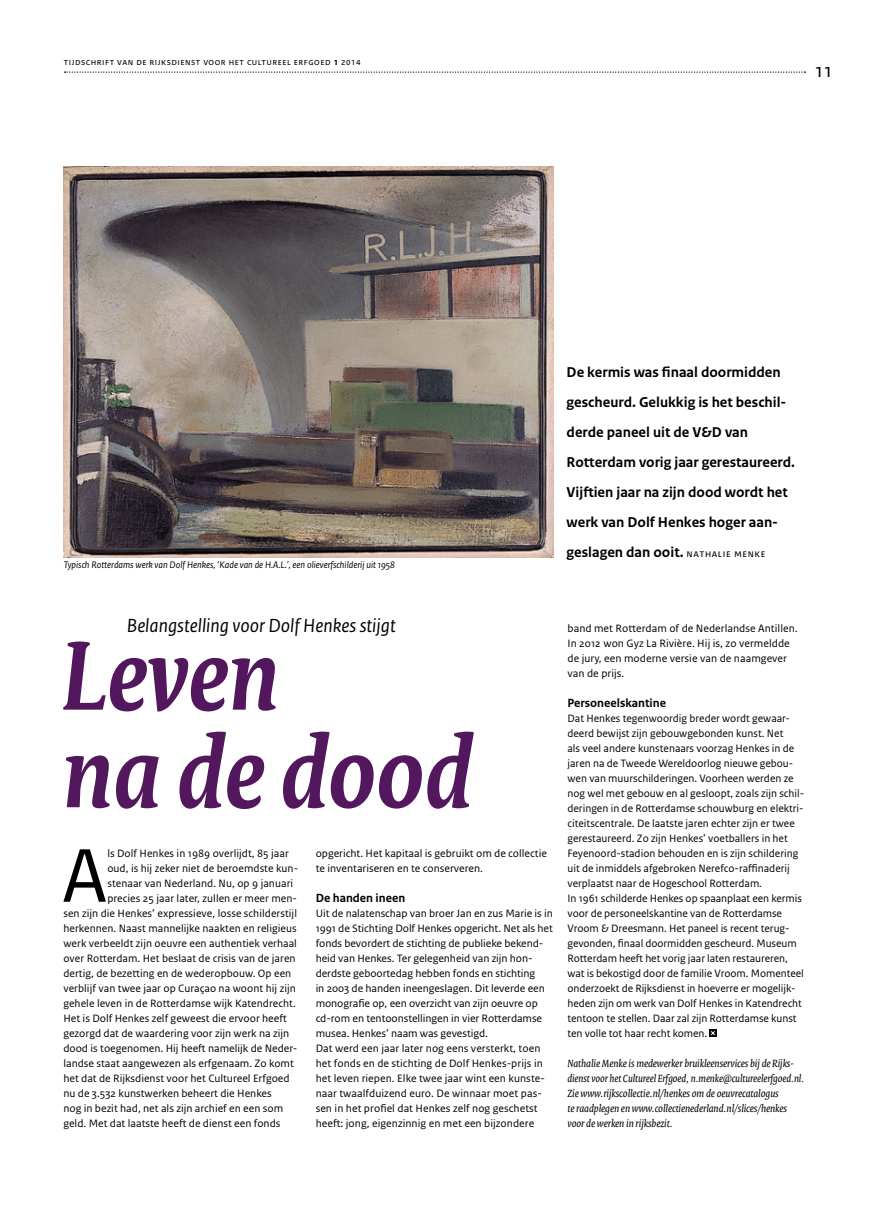
<style>
.page{position:relative;width:869px;height:1205px;background:#fff}
.page>*{position:absolute;margin:0;border:0;box-sizing:border-box;transform-origin:0 0}
.t1{font:italic 700 105px/97.5px "Rijksoverheid Serif";letter-spacing:-.005em;color:#53175e}
.t2{font:79.88px "Rijksoverheid Sans Text";color:#000}
.t3{font:italic 20px "Rijksoverheid Sans Text";color:#000}
.t4{font:20px "Rijksoverheid Sans Text";color:#000}
.t5{font:700 15px/30px "Rijksoverheid Sans Text";color:#000}
.t6{font:700 12.5px "Rijksoverheid Sans Text";color:#000}
.t7{font:11.25px/15px "Rijksoverheid Sans Text";color:#000}
.t8{font:italic 11.25px/15px "Rijksoverheid Serif";color:#000}
.t9{font:italic 10px "Rijksoverheid Sans Text";color:#000}
.t10{font:10px "Rijksoverheid Sans Text";letter-spacing:.05em;color:#000}
.s1{font-weight:700}
.s2{font-weight:400;font-size:11.25px}
</style>
<div class="page">
<svg style="left:64px;top:71px;width:741px;height:2px"></svg>
<img style="left:64px;top:167px;width:489px;height:390px">
<div style="left:709px;top:1029px;width:7px;height:8px;background:#000"></div>
<svg style="left:711px;top:1031px;width:4px;height:5px"></svg>
<p class="t10" style="left:64px;top:58px;width:298px">TIJDSCHRIFT VAN DE RIJKSDIENST VOOR HET CULTUREEL ERFGOED <span class="s1">1</span> 2014</p>
<h3 class="t4" style="left:814px;top:63px;width:19px">11</h3>
<p class="t9" style="left:64px;top:561px;width:332px">Typisch Rotterdams werk van Dolf Henkes, ‘Kade van de H.A.L.’, een olieverfschilderij uit 1958</p>
<h3 class="t5" style="left:566px;top:358px;width:230px">De kermis was finaal doormidden gescheurd. Gelukkig is het beschil&shy;derde paneel uit de V&amp;D van Rotterdam vorig jaar gerestaureerd.<br>Vijftien jaar na zijn dood wordt het werk van Dolf Henkes hoger aan&shy;geslagen dan ooit. <span class="s2">NATHALIE MENKE</span></h3>
<h3 class="t3" style="left:127px;top:618px;width:270px">Belangstelling voor Dolf Henkes stijgt</h3>
<h1 class="t1" style="left:61px;top:635px;width:412px">Leven<br>na de dood</h1>
<h2 class="t2" style="left:62px;top:847px;width:47px">A</h2>
<p class="t7" style="left:107px;top:846px;width:183px">ls Dolf Henkes in 1989 overlijdt, 85 jaar</p>
<p class="t7" style="left:107px;top:861px;width:192px">oud, is hij zeker niet de beroemdste kun-</p>
<p class="t7" style="left:107px;top:876px;width:187px">stenaar van Nederland. Nu, op 9 januari</p>
<p class="t7" style="left:107px;top:891px;width:191px">precies 25 jaar later, zullen er meer men-</p>
<p class="t7" style="left:63px;top:906px;width:235px">sen zijn die Henkes’ expressieve, losse schilderstijl</p>
<p class="t7" style="left:63px;top:921px;width:235px">herkennen. Naast mannelijke naakten en religieus</p>
<p class="t7" style="left:63px;top:936px;width:235px">werk verbeeldt zijn oeuvre een authentiek verhaal</p>
<p class="t7" style="left:63px;top:951px;width:233px">over Rotterdam. Het beslaat de crisis van de jaren</p>
<p class="t7" style="left:63px;top:966px;width:229px">dertig, de bezetting en de wederopbouw. Op een</p>
<p class="t7" style="left:63px;top:981px;width:234px">verblijf van twee jaar op Curaçao na woont hij zijn</p>
<p class="t7" style="left:63px;top:996px;width:234px">gehele leven in de Rotterdamse wijk Katendrecht.</p>
<p class="t7" style="left:63px;top:1011px;width:225px">Het is Dolf Henkes zelf geweest die ervoor heeft</p>
<p class="t7" style="left:63px;top:1026px;width:227px">gezorgd dat de waardering voor zijn werk na zijn</p>
<p class="t7" style="left:63px;top:1041px;width:235px">dood is toegenomen. Hij heeft namelijk de Neder-</p>
<p class="t7" style="left:63px;top:1056px;width:232px">landse staat aangewezen als erfgenaam. Zo komt</p>
<p class="t7" style="left:63px;top:1071px;width:228px">het dat de Rijksdienst voor het Cultureel Erfgoed</p>
<p class="t7" style="left:63px;top:1086px;width:210px">nu de 3.532 kunstwerken beheert die Henkes</p>
<p class="t7" style="left:63px;top:1101px;width:221px">nog in bezit had, net als zijn archief en een som</p>
<p class="t7" style="left:63px;top:1116px;width:218px">geld. Met dat laatste heeft de dienst een fonds</p>
<p class="t7" style="left:315px;top:846px;width:233px">op gericht. Het kapitaal is gebruikt om de collectie te inventariseren en te conserveren.</p>
<p class="t6" style="left:315px;top:893px;width:91px">De handen ineen</p>
<p class="t7" style="left:315px;top:906px;width:239px">Uit de nalatenschap van broer Jan en zus Marie is in 1991 de Stichting Dolf Henkes opgericht. Net als het fonds bevordert de stichting de publieke bekend&shy;heid van Henkes. Ter gelegenheid van zijn hon&shy;derdste geboortedag hebben fonds en stichting<br>in 2003 de handen ineengeslagen. Dit leverde een monografie op, een overzicht van zijn oeuvre op cd-rom en tentoonstellingen in vier Rotterdamse musea. Henkes’ naam was gevestigd.<br>Dat werd een jaar later nog eens versterkt, toen het fonds en de stichting de Dolf Henkes-prijs in het leven riepen. Elke twee jaar wint een kunste&shy;naar twaalfduizend euro. De winnaar moet pas&shy;sen in het profiel dat Henkes zelf nog geschetst heeft: jong, eigenzinnig en met een bijzondere</p>
<p class="t7" style="left:567px;top:621px;width:232px">band met Rotterdam of de Nederlandse Antillen.<br>In 2012 won Gyz La Rivière. Hij is, zo vermeldde de jury, een moderne versie van de naamgever van de prijs.</p>
<p class="t6" style="left:567px;top:698px;width:100px">Personeelskantine</p>
<p class="t7" style="left:567px;top:711px;width:238px">Dat Henkes tegenwoordig breder wordt gewaar&shy;deerd bewijst zijn gebouwgebonden kunst. Net<br>als veel andere kunstenaars voorzag Henkes in de jaren na de Tweede Wereldoorlog nieuwe gebou&shy;wen van muurschilderingen. Voorheen werden ze nog wel met gebouw en al gesloopt, zoals zijn schil&shy;deringen in de Rotterdamse schouwburg en elektri&shy;citeitscentrale. De laatste jaren echter zijn er twee gerestaureerd. Zo zijn Henkes’ voetballers in het Feyenoord-stadion behouden en is zijn schildering uit de inmiddels afgebroken Nerefco-raffinaderij verplaatst naar de Hogeschool Rotterdam.<br>In 1961 schilderde Henkes op spaanplaat een kermis voor de personeelskantine van de Rotterdamse Vroom &amp; Dreesmann. Het paneel is recent terug&shy;gevonden, finaal doormidden gescheurd. Museum Rotterdam heeft het vorig jaar laten restaureren, wat is bekostigd door de familie Vroom. Momenteel onderzoekt de Rijksdienst in hoeverre er mogelijk&shy;heden zijn om werk van Dolf Henkes in Katendrecht tentoon te stellen. Daar zal zijn Rotterdamse kunst ten volle tot haar recht komen.</p>
<p class="t8" style="left:567px;top:1056px;width:238px">Nathalie Menke is medewerker bruikleenservices bij de Rijks&shy;dienst voor het Cultureel Erfgoed, n.menke@cultureelerfgoed.nl.<br>Zie www.rijkscollectie.nl/henkes om de oeuvrecatalogus<br>te raadplegen en www.collectienederland.nl/slices/henkes voor de werken in rijksbezit.</p>
</div>
